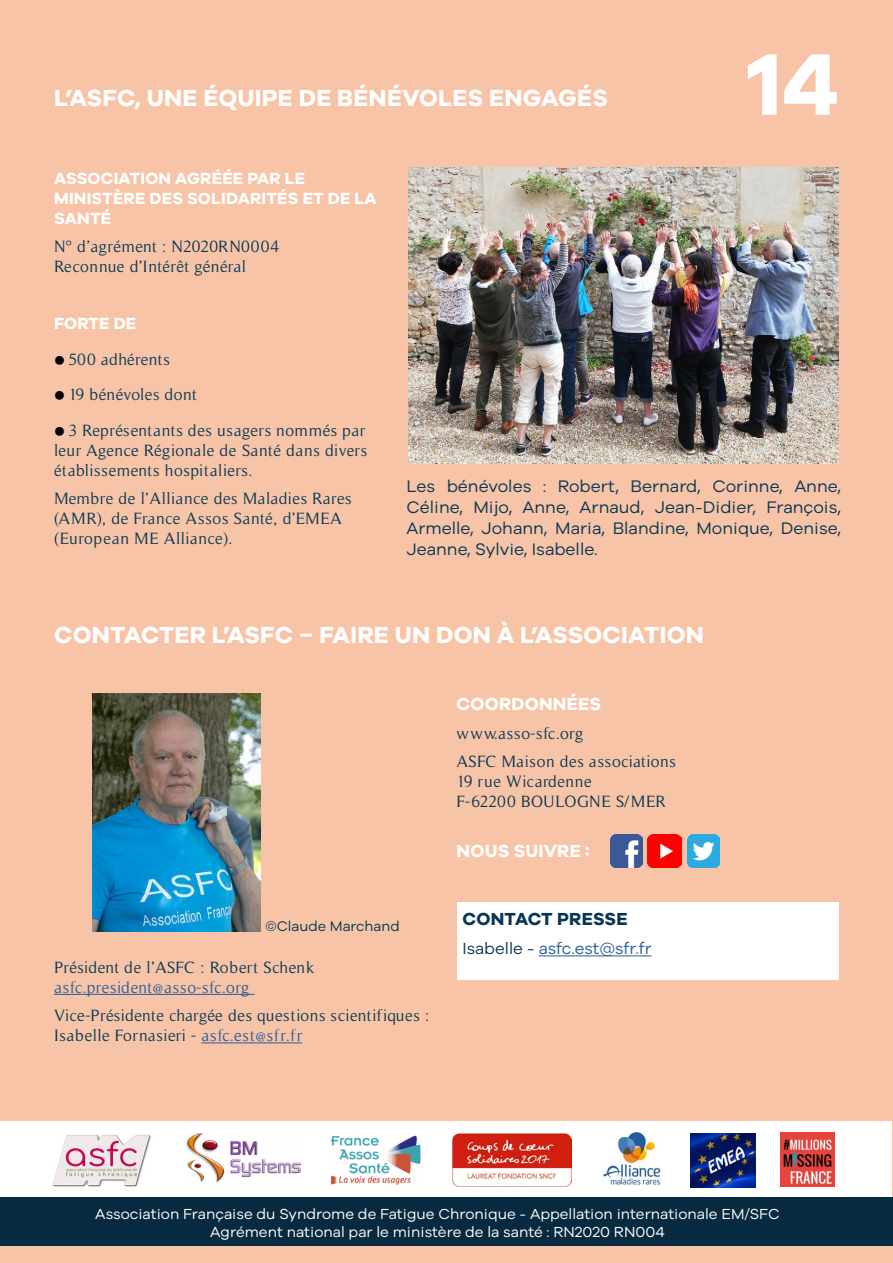
<style>
.page{position:relative;width:893px;height:1263px;background:#f7c4a7}
.page>*{position:absolute;margin:0;border:0;box-sizing:border-box;transform-origin:0 0}
.t1{font:700 90px "Galyon";color:#fff}
.t2{font:700 24px "Galyon";letter-spacing:.01em;color:#fff}
.t3{font:700 18px "Galyon";letter-spacing:.01em;color:#fff}
.t4{font:700 18px "Galyon";letter-spacing:.01em;color:#073752}
.t5{font:17.25px/20.7px "Galyon";color:#073752;text-align:justify}
.t6{font:16.65px/20px "Timeless";letter-spacing:.025em;color:#073752}
.t7{font:700 16.65px/20px "Galyon";letter-spacing:.01em;color:#fff}
.t8{font:16.65px/20px "Timeless";color:#073752}
.t9{font:16.65px "Timeless";letter-spacing:.03em;color:#275b9b}
.t10{font:16.65px "Galyon";color:#275b9b}
.t11{font:15px/18px "Galyon";color:#fff;text-align:center}
.t12{font:14.4px "Galyon";color:#073752}
.s1{font-family:"Californian FB";font-size:16.5px;color:#000}
.s2{color:#275b9b}
.s3{color:#073752}
</style>
<div class="page">
<div style="left:1px;top:1121px;width:891px;height:75px;background:#fff"></div>
<div style="left:0;top:1197px;width:893px;height:48px;background:#072a40"></div>
<img style="left:330px;top:1135px;width:91px;height:50px">
<img style="left:603px;top:1132px;width:59px;height:53px">
<img style="left:453px;top:1133px;width:119px;height:53px">
<img style="left:691px;top:1134px;width:64px;height:53px">
<img style="left:186px;top:1133px;width:114px;height:49px">
<img style="left:781px;top:1133px;width:54px;height:53px">
<img style="left:52px;top:1135px;width:99px;height:52px">
<hr style="left:54px;top:994px;width:201px;height:1px;background:#275b9b">
<hr style="left:202px;top:1042px;width:100px;height:1px;background:#275b9b">
<img style="left:93px;top:693px;width:167px;height:238px">
<div style="left:456px;top:902px;width:382px;height:77px;background:#fff"></div>
<hr style="left:539px;top:955px;width:112px;height:1px;background:#275b9b">
<img style="left:408px;top:168px;width:431px;height:296px">
<img style="left:610px;top:835px;width:32px;height:32px">
<img style="left:687px;top:835px;width:32px;height:32px">
<img style="left:647px;top:834px;width:35px;height:34px">
<h2 class="t2" style="left:54px;top:83px;width:555px">L’ASFC, UNE ÉQUIPE DE BÉNÉVOLES ENGAGÉS</h2>
<p class="t7" style="left:54px;top:168px;width:324px">ASSOCIATION AGRÉÉE PAR LE<br>MINISTÈRE DES SOLIDARITÉS ET DE LA<br>SANTÉ</p>
<p class="t8" style="left:54px;top:237px;width:227px">N° d’agrément : N2020RN0004<br>Reconnue d’Intérêt général</p>
<h1 class="t1" style="left:748px;top:29px;width:93px">14</h1>
<p class="t7" style="left:54px;top:313px;width:84px">FORTE DE</p>
<p class="t6" style="left:54px;top:349px;width:118px"><span class="s1">•</span> 500 adhérents</p>
<p class="t6" style="left:54px;top:385px;width:144px"><span class="s1">•</span> 19 bénévoles dont</p>
<p class="t6" style="left:54px;top:420px;width:315px"><span class="s1">•</span> 3 Représentants des usagers nommés par leur Agence Régionale de Santé dans divers établissements hospitaliers.</p>
<p class="t6" style="left:54px;top:489px;width:299px">Membre de l’Alliance des Maladies Rares (AMR), de France Assos Santé, d’EMEA (European ME Alliance).</p>
<p class="t5" style="left:406px;top:475px;width:436px">Les bénévoles : Robert, Bernard, Corinne, Anne, Céline, Mijo, Anne, Arnaud, Jean-Didier, François, Armelle, Johann, Maria, Blandine, Monique, Denise, Jeanne, Sylvie, Isabelle.</p>
<h2 class="t2" style="left:54px;top:620px;width:651px">CONTACTER L’ASFC – FAIRE UN DON À L’ASSOCIATION</h2>
<p class="t12" style="left:266px;top:915px;width:136px">©Claude Marchand</p>
<p class="t6" style="left:54px;top:957px;width:262px">Président de l’ASFC : Robert Schenk</p>
<p class="t9" style="left:54px;top:978px;width:197px">asfc.president@asso-sfc.org</p>
<p class="t6" style="left:54px;top:1006px;width:377px">Vice-Présidente chargée des questions scientifiques :<br>Isabelle Fornasieri - <span class="s2">asfc.est@sfr.fr</span></p>
<p class="t3" style="left:457px;top:693px;width:146px">COORDONNÉES</p>
<p class="t6" style="left:456px;top:719px;width:221px;line-height:28.5px">www.asso-sfc.org<br>ASFC Maison des associations</p>
<p class="t6" style="left:456px;top:772px;width:211px">19 rue Wicardenne<br>F-62200 BOULOGNE S/MER</p>
<p class="t3" style="left:457px;top:840px;width:135px">NOUS SUIVRE :</p>
<p class="t4" style="left:463px;top:908px;width:167px">CONTACT PRESSE</p>
<p class="t10" style="left:462px;top:936px;width:190px"><span class="s3">Isabelle -</span> asfc.est@sfr.fr</p>
<p class="t11" style="left:95px;top:1203px;width:686px">Association Française du Syndrome de Fatigue Chronique - Appellation internationale EM/SFC<br>Agrément national par le ministère de la santé : RN2020 RN004</p>
</div>
